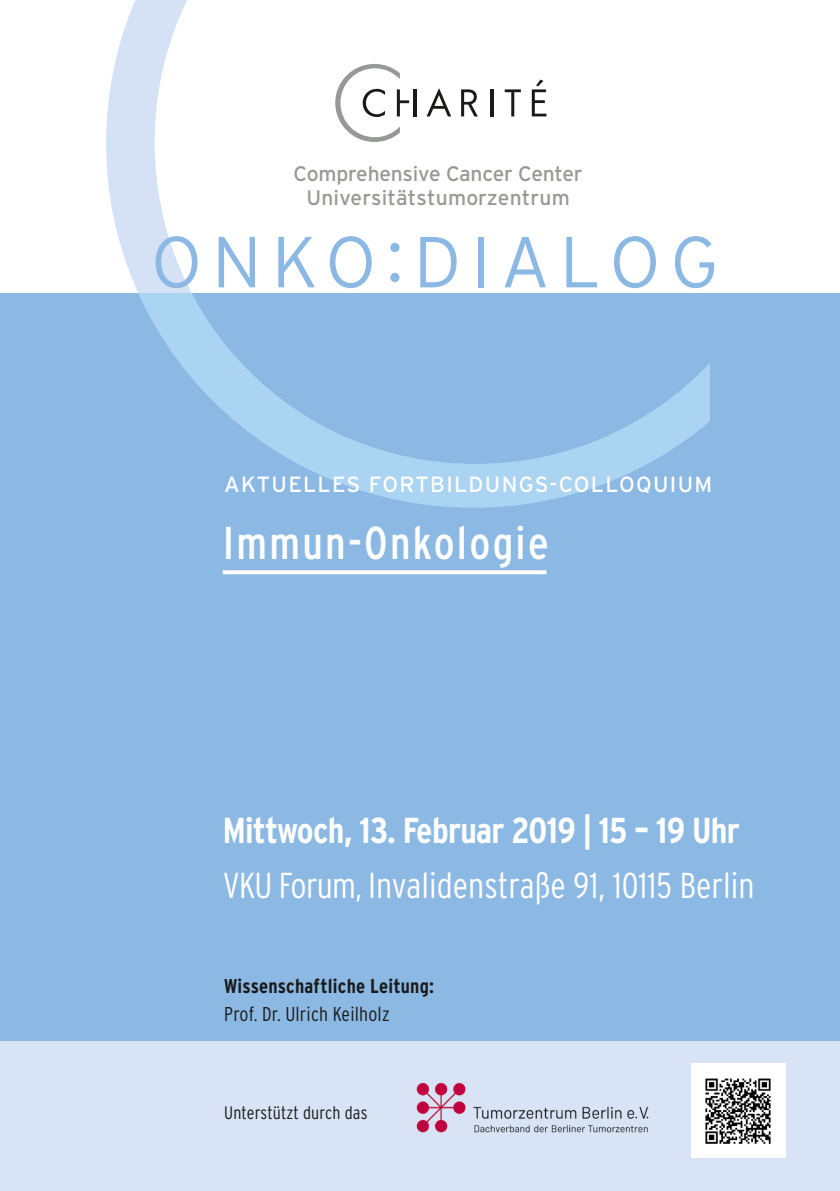
<style>
.page{position:relative;width:840px;height:1191px;background:#fff}
.page>*{position:absolute;margin:0;border:0;box-sizing:border-box;transform-origin:0 0}
.t1{font:300 72px "Interstate";letter-spacing:.14em;color:#8bb9e4}
.t2{font:condensed 46px "Interstate";letter-spacing:.05em;color:#fff}
.t3{font:300 condensed 36px "Interstate";color:#fff}
.t4{font:700 condensed 36px "Interstate";letter-spacing:-.02em;color:#fff}
.t5{font:22px "Interstate";letter-spacing:.06em;color:#fff}
.t6{font:21px/24px "Interstate";letter-spacing:-.01em;color:#969994;text-align:center}
.t7{font:700 condensed 20px "Interstate";letter-spacing:.01em;color:#1a1a18}
.t8{font:300 condensed 20px "Interstate";letter-spacing:.01em;color:#1a1a18}
.t9{font:300 condensed 18px "Interstate";letter-spacing:.01em;color:#1a1a18}
</style>
<div class="page">
<div style="left:0;top:294px;width:839px;height:897px;background:#8bb9e4"></div>
<svg style="left:106px;top:0;width:603px;height:508px"></svg>
<svg style="left:223px;top:570px;width:323px;height:4px"></svg>
<svg style="left:504px;top:89px;width:16px;height:27px"></svg>
<hr style="left:490px;top:89px;width:3px;height:27px;background:#1a1a18">
<svg style="left:426px;top:88px;width:25px;height:28px"></svg>
<svg style="left:461px;top:89px;width:16px;height:27px"></svg>
<svg style="left:531px;top:80px;width:15px;height:36px"></svg>
<hr style="left:413px;top:89px;width:3px;height:27px;background:#1a1a18">
<svg style="left:335px;top:64px;width:74px;height:78px"></svg>
<div style="left:0;top:1041px;width:839px;height:150px;background:#d8e3f5"></div>
<img style="left:416px;top:1082px;width:233px;height:51px">
<div style="left:691px;top:1064px;width:93px;height:94px;background:#fff"></div>
<img style="left:705px;top:1078px;width:66px;height:66px">
<p class="t6" style="left:293px;top:161px;width:290px">Comprehensive Cancer Center<br>Universitätstumorzentrum</p>
<h1 class="t1" style="left:151px;top:221px;width:568px">ONKO:DIALOG</h1>
<p class="t5" style="left:224px;top:472px;width:489px">AKTUELLES FORTBILDUNGS-COLLOQu IUM</p>
<h2 class="t2" style="left:223px;top:517px;width:327px">Immun-Onkologie</h2>
<h3 class="t4" style="left:223px;top:810px;width:518px">Mittwoch, 13. Februar 2019 | 15 – 19 Uhr</h3>
<h3 class="t3" style="left:223px;top:864px;width:533px">VKU Forum, Invalidenstraße 91, 10115 Berlin</h3>
<p class="t7" style="left:224px;top:974px;width:211px">Wissenschaftliche Leitung:</p>
<p class="t8" style="left:224px;top:1002px;width:167px">Prof. Dr. Ulrich Keilholz</p>
<p class="t9" style="left:224px;top:1102px;width:145px">Unterstützt durch das</p>
</div>
